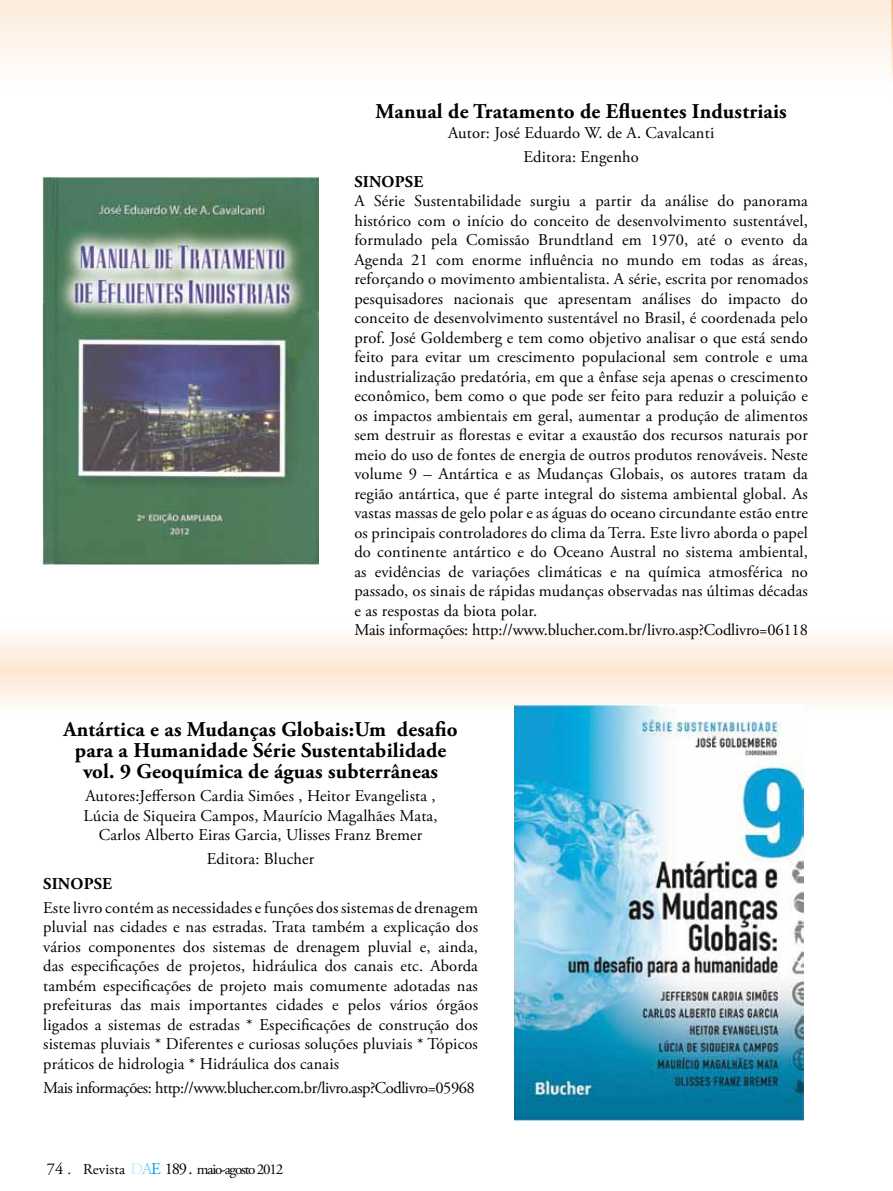
<style>
.page{position:relative;width:893px;height:1191px;background:#fff}
.page>*{position:absolute;margin:0;border:0;box-sizing:border-box;transform-origin:0 0}
.t1{font:700 21px/20.7px "Adobe Garamond Pro";letter-spacing:.01em;color:#000;text-align:center}
.t2{font:16.5px/19.5px "Adobe Garamond Pro";letter-spacing:.01em;color:#000;text-align:center}
.t3{font:16.5px "Adobe Garamond Pro";letter-spacing:-.03em;color:#000}
.t4{font:700 16.5px "Adobe Garamond Pro";letter-spacing:.01em;color:#000}
.t5{font:15px "Adobe Garamond Pro";letter-spacing:-.08em;color:#000}
.s1{font-size:16.5px}
.s2{font-size:16.5px;color:#c9e9f8}
.s3{font-size:16.5px;color:#84d0f0}
.s4{font-size:16.5px;color:#009ee0}
</style>
<div class="page">
<div style="left:0;top:670px;width:893px;height:48px;background:linear-gradient(to bottom,#fde7d2,#feffff)"></div>
<div style="left:0;top:621px;width:893px;height:49px;background:linear-gradient(to bottom,#feffff,#fde7d3)"></div>
<svg style="left:0;top:0;width:893px;height:80px;fill:#fef4eb"></svg>
<img style="left:43px;top:177px;width:275px;height:387px">
<img style="left:514px;top:704px;width:289px;height:416px">
<p class="t1" style="left:375px;top:102px;width:413px">Manual de Tratamento de Efluentes Industriais</p>
<p class="t2" style="left:448px;top:121px;width:268px;line-height:23.7px">Autor: José Eduardo W. de A. Cavalcanti<br>Editora: Engenho</p>
<p class="t4" style="left:354px;top:172px;width:70px">SINOPSE</p>
<p class="t2" style="left:354px;top:192px;width:455px;text-align:left">A Série Sustentabilidade surgiu a partir da análise do panorama histórico com o início do conceito de desenvolvimento sustentável, formulado pela Comissão Brundtland em 1970, até o evento da Agenda 21 com enorme influência no mundo em todas as áreas, reforçando o movimento ambientalista. A série, escrita por renomados pesquisadores nacionais que apresentam análises do impacto do conceito de desenvolvimento sustentável no Brasil, é coordenada pelo prof. José Goldemberg e tem como objetivo analisar o que está sendo feito para evitar um crescimento populacional sem controle e uma industrialização predatória, em que a ênfase seja apenas o crescimento econômico, bem como o que pode ser feito para reduzir a poluição e os impactos ambientais em geral, aumentar a produção de alimentos sem destruir as florestas e evitar a exaustão dos recursos naturais por meio do uso de fontes de energia de outros produtos renováveis. Neste volume 9 – Antártica e as Mudanças Globais, os autores tratam da região antártica, que é parte integral do sistema ambiental global. As vastas massas de gelo polar e as águas do oceano circundante estão entre os principais controladores do clima da Terra. Este livro aborda o papel do continente antártico e do Oceano Austral no sistema ambiental, as evidências de variações climáticas e na química atmosférica no passado, os sinais de rápidas mudanças observadas nas últimas décadas e as respostas da biota polar.<br>Mais informações: http://www.blucher.com.br/livro.asp?Codlivro=06118</p>
<p class="t1" style="left:64px;top:719px;width:396px">Antártica e as Mudanças Globais:Um desafio para a Humanidade Série Sustentabilidade vol. 9 Geoquímica de águas subterrâneas</p>
<p class="t2" style="left:84px;top:787px;width:355px">Autores:Jefferson Cardia Simões , Heitor Evangelista ,<br>Lúcia de Siqueira Campos, Maurício Magalhães Mata,<br>Carlos Alberto Eiras Garcia, Ulisses Franz Bremer</p>
<p class="t2" style="left:207px;top:849px;width:109px">Editora: Blucher</p>
<p class="t4" style="left:43px;top:874px;width:70px">SINOPSE</p>
<p class="t2" style="left:43px;top:898px;width:436px;text-align:justify">Este livro contém as necessidades e funções dos sistemas de drenagem pluvial nas cidades e nas estradas. Trata também a explicação dos vários componentes dos sistemas de drenagem pluvial e, ainda, das especificações de projetos, hidráulica dos canais etc. Aborda também especificações de projeto mais comumente adotadas nas prefeituras das mais importantes cidades e pelos vários órgãos ligados a sistemas de estradas * Especificações de construção dos sistemas pluviais * Diferentes e curiosas soluções pluviais * Tópicos práticos de hidrologia * Hidráulica dos canais</p>
<p class="t3" style="left:43px;top:1077px;width:433px">Mais informações: http://www.blucher.com.br/livro.asp?Codlivro=05968</p>
<p class="t5" style="left:47px;top:1160px;width:238px"><span class="s1">74</span> . Revista <span class="s2">D</span><span class="s3">A</span><span class="s4">E</span> <span class="s1">189 .</span> maio-agosto 2012</p>
</div>
